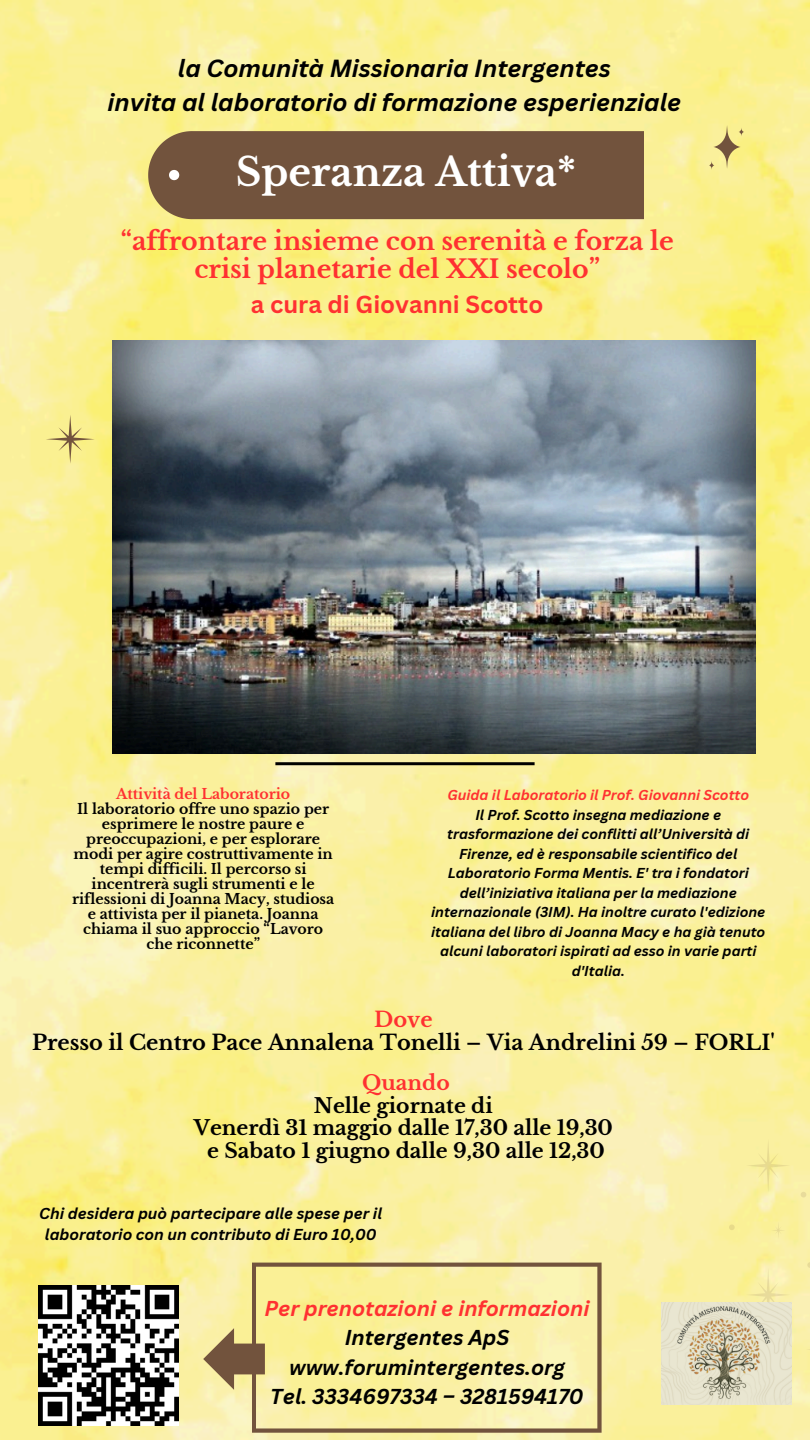
<style>
.page{position:relative;width:810px;height:1440px;background:#fff}
.page>*{position:absolute;margin:0;border:0;box-sizing:border-box;transform-origin:0 0}
.t1{font:700 38.8px "Libre Baskerville";color:#fff}
.t2{font:700 25.1px/27.7px "Libre Baskerville";color:#ff3131;text-align:center}
.t3{font:italic 700 24.1px/33.7px "Canva Sans";color:#000;text-align:center}
.t4{font:700 23.9px "Canva Sans";color:#ff3131}
.t5{font:italic 700 21px/29.2px "Canva Sans";color:#000;text-align:center}
.t6{font:700 20.9px/22.5px "Libre Baskerville";color:#000;text-align:center}
.t7{font:700 20.3px/22.5px "Libre Baskerville";color:#000;text-align:center}
.t8{font:italic 700 15.4px/21.5px "Canva Sans";color:#000;text-align:center}
.t9{font:700 14.1px/15px "Libre Baskerville";color:#000;text-align:center}
.t10{font:700 14.1px "Libre Baskerville";color:#ff3131}
.t11{font:italic 700 14px/19.5px "Canva Sans";color:#000;text-align:center}
.t12{font:italic 700 14px "Canva Sans";color:#ff3131}
.s1{color:#ff3131}
</style>
<div class="page">
<img style="left:0;top:0;width:810px;height:1440px">
<svg style="left:252px;top:1263px;width:349px;height:170px;background:#f1e79c"></svg>
<div style="left:148px;top:131px;width:495px;height:88px;background:#72533d"></div>
<svg style="left:46px;top:415px;width:48px;height:48px;background:#ece086"></svg>
<svg style="left:709px;top:125px;width:35px;height:45px;background:#e1d383"></svg>
<svg style="left:729px;top:1139px;width:81px;height:247px;background:#f9efa1"></svg>
<img style="left:662px;top:1303px;width:130px;height:102px">
<hr style="left:275px;top:762px;width:260px;height:3px;background:#000">
<img style="left:39px;top:1286px;width:139px;height:139px">
<svg style="left:203px;top:1328px;width:62px;height:62px;background:#b29d6d"></svg>
<img style="left:112px;top:341px;width:643px;height:412px">
<p class="t3" style="left:107px;top:51px;width:575px">la Comunità Missionaria Intergentes<br>invita al laboratorio di formazione esperienziale</p>
<h2 class="t1" style="left:236px;top:149px;width:342px">Speranza Attiva*</h2>
<p class="t2" style="left:121px;top:227px;width:555px">“affrontare insieme con serenità e forza le crisi planetarie del XXI secolo”</p>
<h2 class="t4" style="left:251px;top:288px;width:294px">a cura di Giovanni Scotto</h2>
<p class="t10" style="left:116px;top:786px;width:176px">Attività del Laboratorio</p>
<p class="t9" style="left:72px;top:802px;width:264px">Il laboratorio offre uno spazio per esprimere le nostre paure e preoccupazioni, e per esplorare modi per agire costruttivamente in tempi difficili. Il percorso si incentrerà sugli strumenti e le riflessioni di Joanna Macy, studiosa e attivista per il pianeta. Joanna chiama il suo approccio “Lavoro che riconnette”</p>
<p class="t12" style="left:447px;top:785px;width:303px">Guida il Laboratorio il Prof. Giovanni Scotto</p>
<p class="t11" style="left:431px;top:805px;width:336px">Il Prof. Scotto insegna mediazione e trasformazione dei conflitti all’Università di Firenze, ed è responsabile scientifico del Laboratorio Forma Mentis. E' tra i fondatori dell’iniziativa italiana per la mediazione internazionale (3IM). Ha inoltre curato l'edizione italiana del libro di Joanna Macy e ha già tenuto alcuni laboratori ispirati ad esso in varie parti d'Italia.</p>
<p class="t6" style="left:32px;top:1009px;width:744px"><span class="s1">Dove<br></span>Presso il Centro Pace Annalena Tonelli – Via Andrelini 59 – FORLI'</p>
<h3 class="t7" style="left:194px;top:1072px;width:421px"><span class="s1">Quando<br></span>Nelle giornate di<br>Venerdì 31 maggio dalle 17,30 alle 19,30 e Sabato 1 giugno dalle 9,30 alle 12,30</h3>
<p class="t8" style="left:39px;top:1202px;width:344px">Chi desidera può partecipare alle spese per il laboratorio con un contributo di Euro 10,00</p>
<h3 class="t5" style="left:264px;top:1293px;width:327px"><span class="s1">Per prenotazioni e informazioni<br></span>Intergentes ApS www.forumintergentes.org<br>Tel. 3334697334 – 3281594170</h3>
</div>
